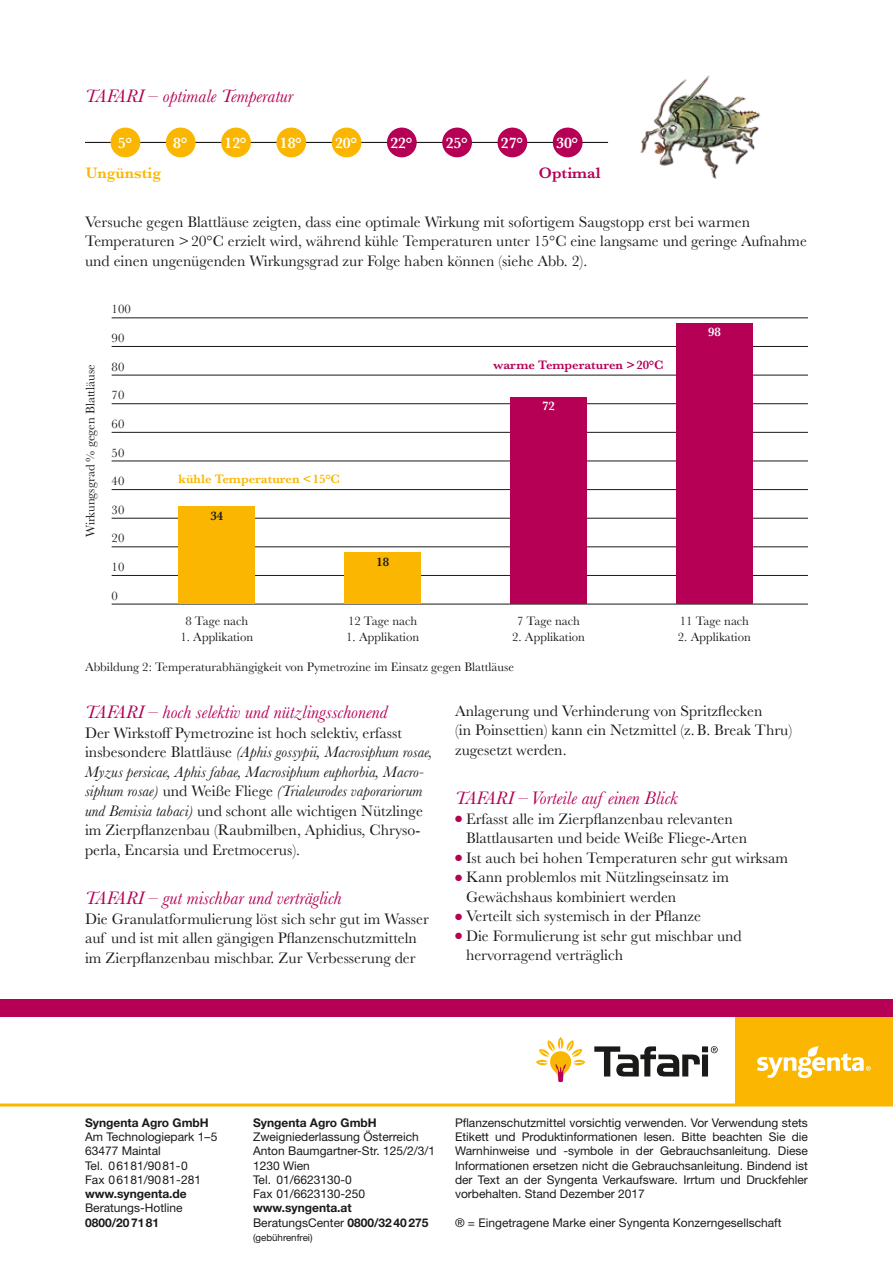
<style>
.page{position:relative;width:893px;height:1263px;background:#fff}
.page>*{position:absolute;margin:0;border:0;box-sizing:border-box;transform-origin:0 0}
.t1{font:italic 18.75px "Baskerville";color:#b50055}
.t2{font:15.75px/19.5px "Baskerville";color:#1a1a18}
.t3{font:600 15.75px "Baskerville";color:#fff}
.t4{font:600 15.75px "Baskerville";color:#fab600}
.t5{font:600 15.75px "Baskerville";color:#b50055}
.t6{font:12.75px "Baskerville";color:#1a1a18}
.t7{font:600 12.75px "Baskerville";color:#fab600}
.t8{font:600 12.75px "Baskerville";color:#b50055}
.t9{font:600 12.75px "Baskerville";color:#1a1a18}
.t10{font:600 12.75px "Baskerville";color:#fff}
.t11{font:12px/14.2px "Helvetica Neue LT Std";color:#1a1a18}
.t12{font:700 12px/14.2px "Helvetica Neue LT Std";color:#1a1a18}
.t13{font:9.75px "Helvetica Neue LT Std";color:#1a1a18}
.s1{font-style:italic}
.s2{color:#b50055}
.s3{font-weight:400}
</style>
<div class="page">
<hr style="left:112px;top:318px;width:696px;height:1px;background:#1a1a18">
<hr style="left:112px;top:346px;width:696px;height:1px;background:#1a1a18">
<hr style="left:112px;top:375px;width:696px;height:1px;background:#1a1a18">
<hr style="left:112px;top:403px;width:696px;height:1px;background:#1a1a18">
<hr style="left:112px;top:432px;width:696px;height:1px;background:#1a1a18">
<hr style="left:112px;top:461px;width:696px;height:1px;background:#1a1a18">
<hr style="left:112px;top:489px;width:696px;height:1px;background:#1a1a18">
<hr style="left:112px;top:518px;width:696px;height:1px;background:#1a1a18">
<hr style="left:112px;top:547px;width:696px;height:1px;background:#1a1a18">
<hr style="left:112px;top:575px;width:696px;height:1px;background:#1a1a18">
<hr style="left:112px;top:604px;width:696px;height:1px;background:#1a1a18">
<div style="left:179px;top:507px;width:76px;height:97px;background:#fab600"></div>
<div style="left:344px;top:553px;width:77px;height:51px;background:#fab600"></div>
<div style="left:510px;top:397px;width:77px;height:207px;background:#b50055"></div>
<div style="left:676px;top:323px;width:77px;height:281px;background:#b50055"></div>
<hr style="left:85px;top:142px;width:523px;height:1px;background:#1a1a18">
<div style="left:111px;top:128px;width:29px;height:29px;background:#fab600;border-radius:50%"></div>
<div style="left:166px;top:128px;width:30px;height:29px;background:#fab600;border-radius:50%"></div>
<div style="left:221px;top:128px;width:30px;height:29px;background:#fab600;border-radius:50%"></div>
<div style="left:276px;top:128px;width:30px;height:29px;background:#fab600;border-radius:50%"></div>
<div style="left:332px;top:128px;width:29px;height:29px;background:#fab600;border-radius:50%"></div>
<div style="left:387px;top:128px;width:30px;height:29px;background:#b50055;border-radius:50%"></div>
<div style="left:442px;top:128px;width:30px;height:29px;background:#b50055;border-radius:50%"></div>
<div style="left:497px;top:128px;width:30px;height:29px;background:#b50055;border-radius:50%"></div>
<div style="left:553px;top:128px;width:30px;height:29px;background:#b50055;border-radius:50%"></div>
<img style="left:640px;top:75px;width:121px;height:104px">
<div style="left:736px;top:1016px;width:157px;height:90px;background:#fab600"></div>
<svg style="left:757px;top:1046px;width:114px;height:32px"></svg>
<div style="left:0;top:999px;width:893px;height:17px;background:#b50055"></div>
<hr style="left:0;top:1103px;width:893px;height:3px;background:#fab600">
<svg style="left:536px;top:1037px;width:49px;height:45px"></svg>
<svg style="left:594px;top:1046px;width:124px;height:30px"></svg>
<p class="t1" style="left:85px;top:83px;width:210px">TAFARI – optimale Temperatur</p>
<p class="t3" style="left:118px;top:131px;width:15px">5°</p>
<p class="t3" style="left:173px;top:131px;width:15px">8°</p>
<p class="t3" style="left:225px;top:131px;width:23px">12°</p>
<p class="t3" style="left:280px;top:131px;width:23px">18°</p>
<p class="t3" style="left:335px;top:131px;width:23px">20°</p>
<p class="t3" style="left:390px;top:131px;width:23px">22°</p>
<p class="t3" style="left:446px;top:131px;width:23px">25°</p>
<p class="t3" style="left:501px;top:131px;width:23px">27°</p>
<p class="t3" style="left:556px;top:131px;width:23px">30°</p>
<p class="t4" style="left:86px;top:162px;width:77px">Ungünstig</p>
<p class="t5" style="left:539px;top:162px;width:63px">Optimal</p>
<p class="t2" style="left:85px;top:212px;width:723px">Versuche gegen Blattläuse zeigten, dass eine optimale Wirkung mit sofortigem Saugstopp erst bei warmen<br>Temperaturen &gt;20°C erzielt wird, während kühle Temperaturen unter 15°C eine langsame und geringe Aufnahme und einen ungenügenden Wirkungsgrad zur Folge haben können (siehe Abb. 2).</p>
<p class="t6" style="left:82px;top:537px;width:174px;rotate:-90deg">Wirkungsgrad % gegen Blattläuse</p>
<p class="t6" style="left:112px;top:301px;width:21px">100</p>
<p class="t6" style="left:112px;top:330px;width:14px">90</p>
<p class="t6" style="left:112px;top:358px;width:14px">80</p>
<p class="t6" style="left:112px;top:387px;width:14px">70</p>
<p class="t6" style="left:112px;top:416px;width:14px">60</p>
<p class="t6" style="left:112px;top:444px;width:14px">50</p>
<p class="t6" style="left:112px;top:473px;width:14px">40</p>
<p class="t6" style="left:112px;top:501px;width:14px">30</p>
<p class="t6" style="left:112px;top:530px;width:14px">20</p>
<p class="t6" style="left:112px;top:559px;width:14px">10</p>
<p class="t6" style="left:112px;top:587px;width:8px">0</p>
<p class="t7" style="left:179px;top:470px;width:163px">kühle Temperaturen &lt;15°C</p>
<p class="t9" style="left:210px;top:506px;width:14px">34</p>
<p class="t9" style="left:376px;top:552px;width:14px">18</p>
<p class="t6" style="left:185px;top:613px;width:64px">8 Tage nach</p>
<p class="t6" style="left:180px;top:629px;width:74px">1. Applikation</p>
<p class="t6" style="left:348px;top:613px;width:71px">12 Tage nach</p>
<p class="t6" style="left:346px;top:629px;width:74px">1. Applikation</p>
<p class="t8" style="left:493px;top:355px;width:172px">warme Temperaturen &gt;20°C</p>
<p class="t10" style="left:542px;top:397px;width:14px">72</p>
<p class="t6" style="left:517px;top:613px;width:64px">7 Tage nach</p>
<p class="t6" style="left:512px;top:629px;width:74px">2. Applikation</p>
<p class="t6" style="left:85px;top:658px;width:431px">Abbildung 2: Temperaturabhängigkeit von Pymetrozine im Einsatz gegen Blattläuse</p>
<p class="t10" style="left:708px;top:323px;width:14px">98</p>
<p class="t6" style="left:680px;top:613px;width:71px">11 Tage nach</p>
<p class="t6" style="left:678px;top:629px;width:74px">2. Applikation</p>
<p class="t1" style="left:85px;top:700px;width:304px">TAFARI – hoch selektiv und nützlingsschonend</p>
<p class="t2" style="left:85px;top:723px;width:349px">Der Wirkstoff Pymetrozine ist hoch selektiv, erfasst insbesondere Blattläuse <span class="s1">(Aphis gossypii, Macrosiphum rosae, Myzus persicae, Aphis fabae, Macrosiphum euphorbia, Macro&shy;siphum rosae)</span> und Weiße Fliege <span class="s1">(Trialeurodes vaporariorum und Bemisia tabaci)</span> und schont alle wichtigen Nützlinge im Zierpflanzenbau (Raubmilben, Aphidius, Chryso&shy;perla, Encarsia und Eretmocerus).</p>
<p class="t1" style="left:85px;top:886px;width:258px">TAFARI – gut mischbar und verträglich</p>
<p class="t2" style="left:85px;top:909px;width:345px">Die Granulatformulierung löst sich sehr gut im Wasser auf und ist mit allen gängigen Pflanzenschutzmitteln im Zierpflanzenbau mischbar. Zur Verbesserung der</p>
<p class="t2" style="left:455px;top:701px;width:339px">Anlagerung und Verhinderung von Spritzflecken<br>(in Poinsettien) kann ein Netzmittel (z.B. Break Thru) zugesetzt werden.</p>
<p class="t1" style="left:455px;top:786px;width:224px">TAFARI –Vorteile auf einen Blick</p>
<p class="t2" style="left:466px;top:809px;width:283px;text-indent:-11px"><span class="s2">●</span> Erfasst alle im Zierpflanzenbau relevanten<br>Blattlausarten und beide Weiße Fliege-Arten</p>
<p class="t2" style="left:455px;top:848px;width:335px"><span class="s2">●</span> Ist auch bei hohen Temperaturen sehr gut wirksam</p>
<p class="t2" style="left:466px;top:868px;width:264px;text-indent:-11px"><span class="s2">●</span> Kann problemlos mit Nützlingseinsatz im<br>Gewächshaus kombiniert werden</p>
<p class="t2" style="left:455px;top:907px;width:248px"><span class="s2">●</span> Verteilt sich systemisch in der Pflanze</p>
<p class="t2" style="left:466px;top:926px;width:277px;text-indent:-11px"><span class="s2">●</span> Die Formulierung ist sehr gut mischbar und hervorragend verträglich</p>
<p class="t12" style="left:85px;top:1115px;width:125px">Syngenta Agro GmbH</p>
<p class="t11" style="left:85px;top:1129px;width:134px">Am Technologiepark 1–5<br>63477 Maintal<br>Tel. 06181/9081-0<br>Fax 06181/9081-281</p>
<p class="t12" style="left:85px;top:1186px;width:103px">www.syngenta.de</p>
<p class="t11" style="left:85px;top:1201px;width:99px">Beratungs-Hotline</p>
<p class="t12" style="left:85px;top:1215px;width:76px">0800/207181</p>
<p class="t12" style="left:253px;top:1115px;width:125px">Syngenta Agro GmbH</p>
<p class="t11" style="left:253px;top:1129px;width:184px">Zweigniederlassung Österreich<br>Anton Baumgartner-Str. 125/2/3/1<br>1230 Wien<br>Tel. 01/6623130-0<br>Fax 01/6623130-250</p>
<p class="t12" style="left:253px;top:1201px;width:177px">www.syngenta.at<br><span class="s3">BeratungsCenter</span> 0800/3240275</p>
<p class="t13" style="left:253px;top:1231px;width:61px">(gebührenfrei)</p>
<p class="t11" style="left:455px;top:1115px;width:354px;text-align:justify">Pflanzenschutzmittel vorsichtig verwenden. Vor Verwendung stets Etikett und Produktinformationen lesen. Bitte beachten Sie die Warnhinweise und -symbole in der Gebrauchsanleitung. Diese Informationen ersetzen nicht die Gebrauchsanleitung. Bindend ist der Text an der Syngenta Verkaufsware. Irrtum und Druckfehler vorbehalten. Stand Dezember 2017</p>
<p class="t11" style="left:455px;top:1215px;width:328px">® = Eingetragene Marke einer Syngenta Konzerngesellschaft</p>
</div>
